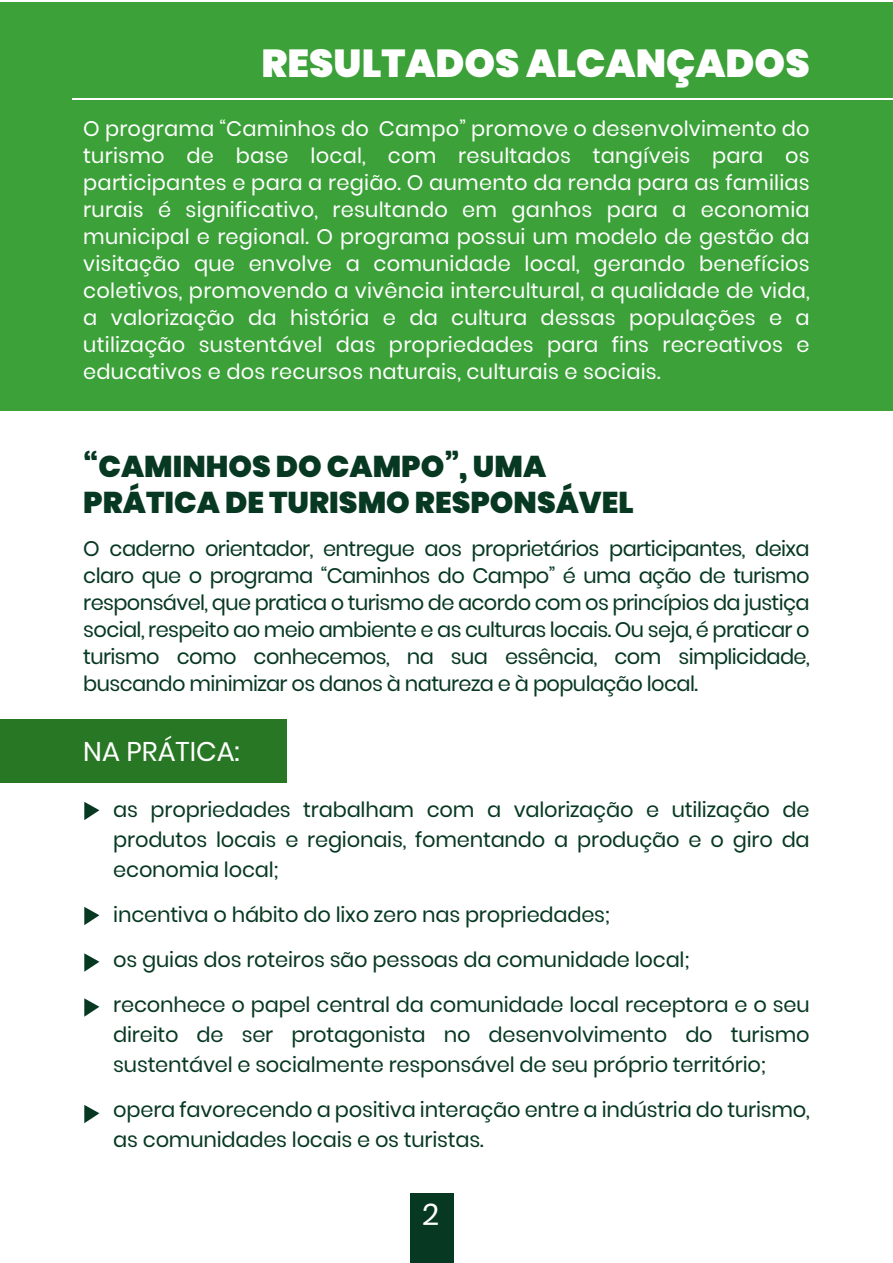
<style>
.page{position:relative;width:893px;height:1263px;background:#fff}
.page>*{position:absolute;margin:0;border:0;box-sizing:border-box;transform-origin:0 0}
.t1{font:900 39px "Poppins";color:#fff}
.t2{font:900 30px/36px "Poppins";color:#073822}
.t3{font:30px "Poppins";color:#fff}
.t4{font:27px "Poppins";color:#fff}
.t5{font:21px/27px "Poppins";letter-spacing:-.01em;color:#073822}
.t6{font:21px/27px "Poppins";letter-spacing:.01em;color:#fff;text-align:justify}
</style>
<div class="page">
<div style="left:0;top:719px;width:286px;height:63px;background:#287724"></div>
<div style="left:0;top:2px;width:893px;height:409px;background:#3ba138"></div>
<hr style="left:72px;top:98px;width:821px;height:2px;background:#fff">
<div style="left:410px;top:1193px;width:44px;height:70px;background:#073822"></div>
<svg style="left:84px;top:802px;width:15px;height:18px"></svg>
<svg style="left:84px;top:907px;width:15px;height:18px"></svg>
<svg style="left:84px;top:953px;width:15px;height:19px"></svg>
<svg style="left:84px;top:998px;width:15px;height:19px"></svg>
<svg style="left:84px;top:1105px;width:15px;height:18px"></svg>
<h1 class="t1" style="left:261px;top:41px;width:550px">RESULTADOS ALCANÇADOS</h1>
<p class="t6" style="left:83px;top:115px;width:728px">O programa “Caminhos do Campo” promove o desenvolvimento do turismo de base local, com resultados tangíveis para os participantes e para a região. O aumento da renda para as familias rurais é significativo, resultando em ganhos para a economia municipal e regional. O programa possui um modelo de gestão da visitação que envolve a comunidade local, gerando benefícios coletivos, promovendo a vivência intercultural, a qualidade de vida, a valorização da história e da cultura dessas populações e a utilização sustentável das propriedades para fins recreativos e educativos e dos recursos naturais, culturais e sociais.</p>
<h2 class="t2" style="left:83px;top:449px;width:552px">“CAMINHOS DO CAMPO”, UMA<br>PRÁTICA DE TURISMO RESPONSÁVEL</h2>
<p class="t5" style="left:83px;top:535px;width:728px;text-align:justify">O caderno orientador, entregue aos proprietários participantes, deixa claro que o programa “Caminhos do Campo” é uma ação de turismo responsável, que pratica o turismo de acordo com os princípios da justiça social, respeito ao meio ambiente e as culturas locais. Ou seja, é praticar o turismo como conhecemos, na sua essência, com simplicidade, buscando minimizar os danos à natureza e à população local.</p>
<p class="t4" style="left:83px;top:735px;width:158px">NA PRÁTICA:</p>
<p class="t5" style="left:113px;top:795px;width:698px;line-height:30px;text-align:justify">as propriedades trabalham com a valorização e utilização de produtos locais e regionais, fomentando a produção e o giro da economia local;</p>
<p class="t5" style="left:113px;top:893px;width:698px;line-height:45px">incentiva o hábito do lixo zero nas propriedades;<br>os guias dos roteiros são pessoas da comunidade local;<br>reconhece o papel central da comunidade local receptora e o seu</p>
<p class="t5" style="left:113px;top:1020px;width:698px;line-height:30px">direito de ser protagonista no desenvolvimento do turismo sustentável e socialmente responsável de seu próprio território;</p>
<p class="t5" style="left:113px;top:1095px;width:698px;line-height:30px">opera favorecendo a positiva interação entre a indústria do turismo, as comunidades locais e os turistas.</p>
<h2 class="t3" style="left:422px;top:1197px;width:19px">2</h2>
</div>
